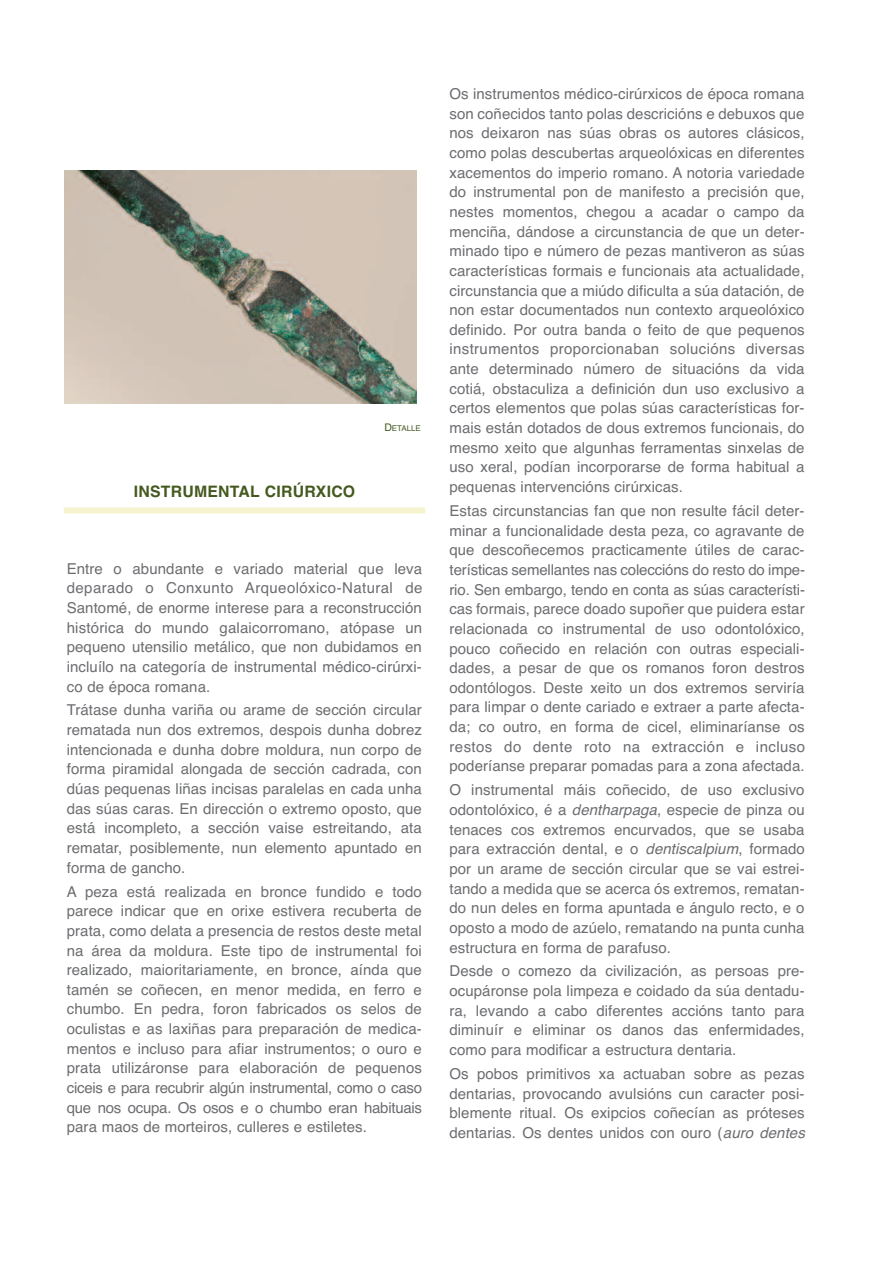
<style>
.page{position:relative;width:893px;height:1263px;background:#fff}
.page>*{position:absolute;margin:0;border:0;box-sizing:border-box;transform-origin:0 0}
.t1{font:700 15.75px "Helvetica";letter-spacing:.015em;color:#44591f}
.t2{font:15px/19.6px "Helvetica";letter-spacing:.005em;color:#6c6d70;text-align:justify}
.t3{font:7.8px "Helvetica";color:#44591f}
.s1{font-size:10.5px}
.s2{font-style:italic}
</style>
<div class="page">
<div style="left:64px;top:507px;width:361px;height:6px;background:#f6f3cf"></div>
<img style="left:65px;top:170px;width:352px;height:234px">
<p class="t1" style="left:134px;top:483px;width:223px">INSTRUMENTAL CIRÚRXICO</p>
<p class="t3" style="left:384px;top:424px;width:38px"><span class="s1">D</span>ETALLE</p>
<p class="t2" style="left:67px;top:559px;width:357px">Entre o abundante e variado material que leva deparado o Conxunto Arqueolóxico-Natural de Santomé, de enorme interese para a reconstrucción histórica do mundo galaicorromano, atópase un pequeno utensilio metálico, que non dubidamos en incluílo na categoría de instrumental médico-cirúrxi&shy;co de época romana.</p>
<p class="t2" style="left:67px;top:700px;width:357px">Trátase dunha variña ou arame de sección circular rematada nun dos extremos, despois dunha dobrez intencionada e dunha dobre moldura, nun corpo de forma piramidal alongada de sección cadrada, con dúas pequenas liñas incisas paralelas en cada unha das súas caras. En dirección o extremo oposto, que está incompleto, a sección vaise estreitando, ata rematar, posiblemente, nun elemento apuntado en forma de gancho.</p>
<p class="t2" style="left:67px;top:881px;width:357px">A peza está realizada en bronce fundido e todo parece indicar que en orixe estivera recuberta de prata, como delata a presencia de restos deste metal na área da moldura. Este tipo de instrumental foi realizado, maioritariamente, en bronce, aínda que tamén se coñecen, en menor medida, en ferro e chumbo. En pedra, foron fabricados os selos de oculistas e as laxiñas para preparación de medica&shy;mentos e incluso para afiar instrumentos; o ouro e prata utilizáronse para elaboración de pequenos ciceis e para recubrir algún instrumental, como o caso que nos ocupa. Os osos e o chumbo eran habituais para maos de morteiros, culleres e estiletes.</p>
<p class="t2" style="left:449px;top:84px;width:357px">Os instrumentos médico-cirúrxicos de época romana son coñecidos tanto polas descricións e debuxos que nos deixaron nas súas obras os autores clásicos, como polas descubertas arqueolóxicas en diferentes xacementos do imperio romano. A notoria variedade do instrumental pon de manifesto a precisión que, nestes momentos, chegou a acadar o campo da menciña, dándose a circunstancia de que un deter&shy;minado tipo e número de pezas mantiveron as súas características formais e funcionais ata actualidade, circunstancia que a miúdo dificulta a súa datación, de non estar documentados nun contexto arqueolóxico definido. Por outra banda o feito de que pequenos instrumentos proporcionaban solucións diversas ante determinado número de situacións da vida cotiá, obstaculiza a definición dun uso exclusivo a certos elementos que polas súas características for&shy;mais están dotados de dous extremos funcionais, do mesmo xeito que algunhas ferramentas sinxelas de uso xeral, podían incorporarse de forma habitual a pequenas intervencións cirúrxicas.</p>
<p class="t2" style="left:449px;top:501px;width:357px">Estas circunstancias fan que non resulte fácil deter&shy;minar a funcionalidade desta peza, co agravante de que descoñecemos practicamente útiles de carac&shy;terísticas semellantes nas coleccións do resto do impe&shy;rio. Sen embargo, tendo en conta as súas característi&shy;cas formais, parece doado supoñer que puidera estar relacionada co instrumental de uso odontolóxico, pouco coñecido en relación con outras especiali&shy;dades, a pesar de que os romanos foron destros odontólogos. Deste xeito un dos extremos serviría para limpar o dente cariado e extraer a parte afecta&shy;da; co outro, en forma de cicel, eliminaríanse os restos do dente roto na extracción e incluso poderíanse preparar pomadas para a zona afectada.</p>
<p class="t2" style="left:449px;top:780px;width:357px">O instrumental máis coñecido, de uso exclusivo odontolóxico, é a <span class="s2">dentharpaga</span>, especie de pinza ou tenaces cos extremos encurvados, que se usaba para extracción dental, e o <span class="s2">dentiscalpium</span>, formado por un arame de sección circular que se vai estrei&shy;tando a medida que se acerca ós extremos, rematan&shy;do nun deles en forma apuntada e ángulo recto, e o oposto a modo de azúelo, rematando na punta cunha estructura en forma de parafuso.</p>
<p class="t2" style="left:449px;top:961px;width:357px">Desde o comezo da civilización, as persoas pre&shy;ocupáronse pola limpeza e coidado da súa dentadu&shy;ra, levando a cabo diferentes accións tanto para diminuír e eliminar os danos das enfermidades, como para modificar a estructura dentaria.</p>
<p class="t2" style="left:449px;top:1064px;width:362px;text-align:left">Os pobos primitivos xa actuaban sobre as pezas dentarias, provocando avulsións cun caracter posi&shy;blemente ritual. Os exipcios coñecían as próteses dentarias. Os dentes unidos con ouro (<span class="s2">auro dentes</span></p>
</div>
